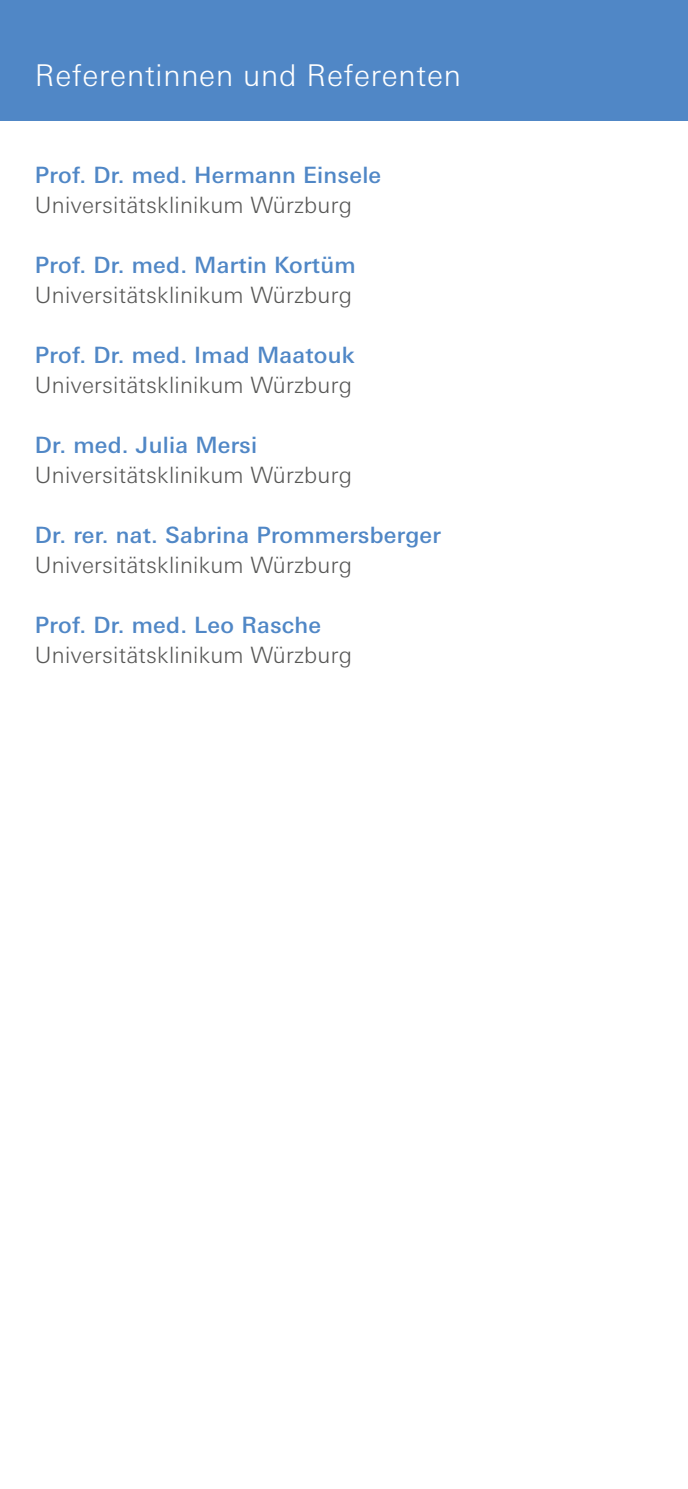
<style>
.page{position:relative;width:688px;height:1489px;background:#fff}
.page>*{position:absolute;margin:0;border:0;box-sizing:border-box;transform-origin:0 0}
.t1{font:300 30px "Univers Next Pro";letter-spacing:.025em;color:#fff}
.t2{font:300 22.5px "Univers Next Pro";letter-spacing:.01em;color:#575756}
.t3{font:500 22.5px "Univers Next Pro";letter-spacing:.01em;color:#5087c6}
</style>
<div class="page">
<div style="left:0;top:0;width:687px;height:120px;background:#5087c6"></div>
<h1 class="t1" style="left:35px;top:58px;width:427px">Referentinnen und Referenten</h1>
<p class="t3" style="left:35px;top:161px;width:348px">Prof. Dr. med. Hermann Einsele</p>
<p class="t2" style="left:35px;top:191px;width:318px">Universitätsklinikum Würzburg</p>
<p class="t3" style="left:35px;top:251px;width:322px">Prof. Dr. med. Martin Kortüm</p>
<p class="t2" style="left:35px;top:281px;width:318px">Universitätsklinikum Würzburg</p>
<p class="t3" style="left:35px;top:341px;width:321px">Prof. Dr. med. Imad Maatouk</p>
<p class="t2" style="left:35px;top:371px;width:318px">Universitätsklinikum Würzburg</p>
<p class="t3" style="left:35px;top:431px;width:224px">Dr. med. Julia Mersi</p>
<p class="t2" style="left:35px;top:461px;width:318px">Universitätsklinikum Würzburg</p>
<p class="t3" style="left:35px;top:521px;width:407px">Dr. rer. nat. Sabrina Prommersberger</p>
<p class="t2" style="left:35px;top:551px;width:318px">Universitätsklinikum Würzburg</p>
<p class="t3" style="left:35px;top:611px;width:288px">Prof. Dr. med. Leo Rasche</p>
<p class="t2" style="left:35px;top:641px;width:318px">Universitätsklinikum Würzburg</p>
</div>
